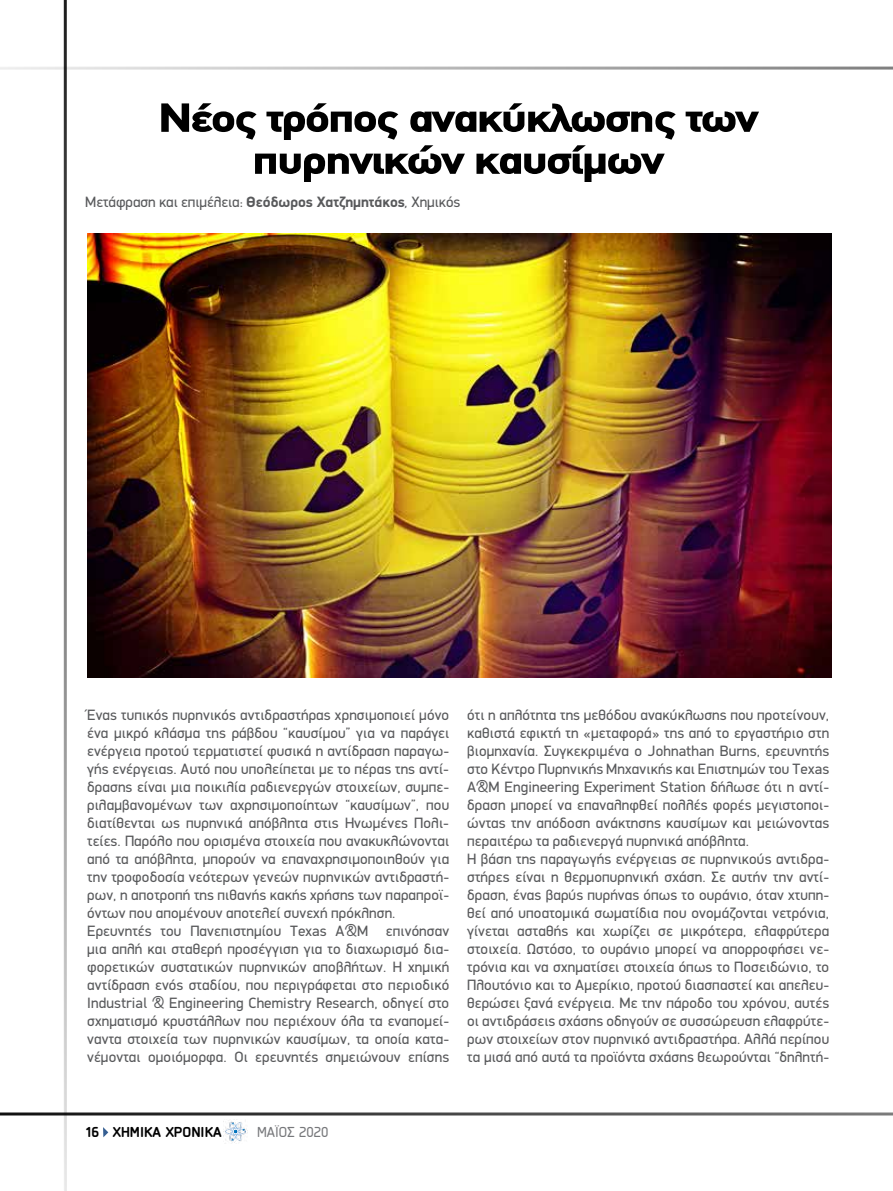
<style>
.page{position:relative;width:893px;height:1191px;background:#fff}
.page>*{position:absolute;margin:0;border:0;box-sizing:border-box;transform-origin:0 0}
.t1{font:900 40.8px/42px "PF Din Text";letter-spacing:-.04em;color:#000;text-align:center;scale:1.25 1}
.t2{font:15px/18px "PF Din Display";letter-spacing:.01em;color:#58595b}
.t3{font:700 15px "PF Isotext Pro";color:#000}
.t4{font:15px "PF Isotext Pro";color:#77787b}
.s1{font-weight:700}
.s2{font-style:italic}
</style>
<div class="page">
<svg style="left:103px;top:1127px;width:5px;height:10px"></svg>
<hr style="left:0;top:67px;width:893px;height:3px;background:#000">
<hr style="left:0;top:1112px;width:893px;height:3px;background:#000">
<hr style="left:64px;top:0;width:3px;height:1191px;background:#000">
<img style="left:223px;top:1119px;width:25px;height:24px">
<img style="left:87px;top:234px;width:744px;height:443px">
<h1 class="t1" style="left:158px;top:96px;width:482px">Νέος τρόπος ανακύκλωσης των πυρηνικών καυσίμων</h1>
<p class="t2" style="left:85px;top:193px;width:376px">Μετάφραση και επιμέλεια: <span class="s1">Θεόδωρος Χατζημητάκος</span><span class="s2">,</span> Χημικός</p>
<p class="t2" style="left:87px;top:706px;width:364px">Ένας τυπικός πυρηνικός αντιδραστήρας χρησιμοποιεί μόνο ένα μικρό κλάσμα της ράβδου “καυσίμου” για να παράγει ενέργεια προτού τερματιστεί φυσικά η αντίδραση παραγω&shy;γής ενέργειας. Αυτό που υπολείπεται με το πέρας της αντί&shy;δρασης είναι μια ποικιλία ραδιενεργών στοιχείων, συμπε&shy;ριλαμβανομένων των αχρησιμοποίητων “καυσίμων”, που διατίθενται ως πυρηνικά απόβλητα στις Ηνωμένες Πολι&shy;τείες. Παρόλο που ορισμένα στοιχεία που ανακυκλώνονται από τα απόβλητα, μπορούν να επαναχρησιμοποιηθούν για την τροφοδοσία νεότερων γενεών πυρηνικών αντιδραστή&shy;ρων, η αποτροπή της πιθανής κακής χρήσης των παραπροϊ&shy;όντων που απομένουν αποτελεί συνεχή πρόκληση.<br>Ερευνητές του Πανεπιστημίου Texas A&amp;M επινόησαν μια απλή και σταθερή προσέγγιση για το διαχωρισμό δια&shy;φορετικών συστατικών πυρηνικών αποβλήτων. Η χημική αντίδραση ενός σταδίου, που περιγράφεται στο περιοδικό Industrial &amp; Engineering Chemistry Research, οδηγεί στο σχηματισμό κρυστάλλων που περιέχουν όλα τα εναπομεί&shy;ναντα στοιχεία των πυρηνικών καυσίμων, τα οποία κατα&shy;νέμονται ομοιόμορφα. Οι ερευνητές σημειώνουν επίσης</p>
<p class="t2" style="left:467px;top:706px;width:364px">ότι η απλότητα της μεθόδου ανακύκλωσης που προτείνουν, καθιστά εφικτή τη «μεταφορά» της από το εργαστήριο στη βιομηχανία. Συγκεκριμένα ο Johnathan Burns, ερευνητής στο Κέντρο Πυρηνικής Μηχανικής και Επιστημών του Texas A&amp;M Engineering Experiment Station δήλωσε ότι η αντί&shy;δραση μπορεί να επαναληφθεί πολλές φορές μεγιστοποι&shy;ώντας την απόδοση ανάκτησης καυσίμων και μειώνοντας περαιτέρω τα ραδιενεργά πυρηνικά απόβλητα.<br>Η βάση της παραγωγής ενέργειας σε πυρηνικούς αντιδρα&shy;στήρες είναι η θερμοπυρηνική σχάση. Σε αυτήν την αντί&shy;δραση, ένας βαρύς πυρήνας όπως το ουράνιο, όταν χτυπη&shy;θεί από υποατομικά σωματίδια που ονομάζονται νετρόνια, γίνεται ασταθής και χωρίζει σε μικρότερα, ελαφρύτερα στοιχεία. Ωστόσο, το ουράνιο μπορεί να απορροφήσει νε&shy;τρόνια και να σχηματίσει στοιχεία όπως το Ποσειδώνιο, το Πλουτόνιο και το Αμερίκιο, προτού διασπαστεί και απελευ&shy;θερώσει ξανά ενέργεια. Με την πάροδο του χρόνου, αυτές οι αντιδράσεις σχάσης οδηγούν σε συσσώρευση ελαφρύτε&shy;ρων στοιχείων στον πυρηνικό αντιδραστήρα. Αλλά περίπου τα μισά από αυτά τα προϊόντα σχάσης θεωρούνται “δηλητή-</p>
<p class="t3" style="left:85px;top:1123px;width:138px">16 ΧΗΜΙΚΑ ΧΡΟΝΙΚΑ</p>
<p class="t4" style="left:257px;top:1123px;width:73px">ΜΑΪΟΣ 2020</p>
</div>
